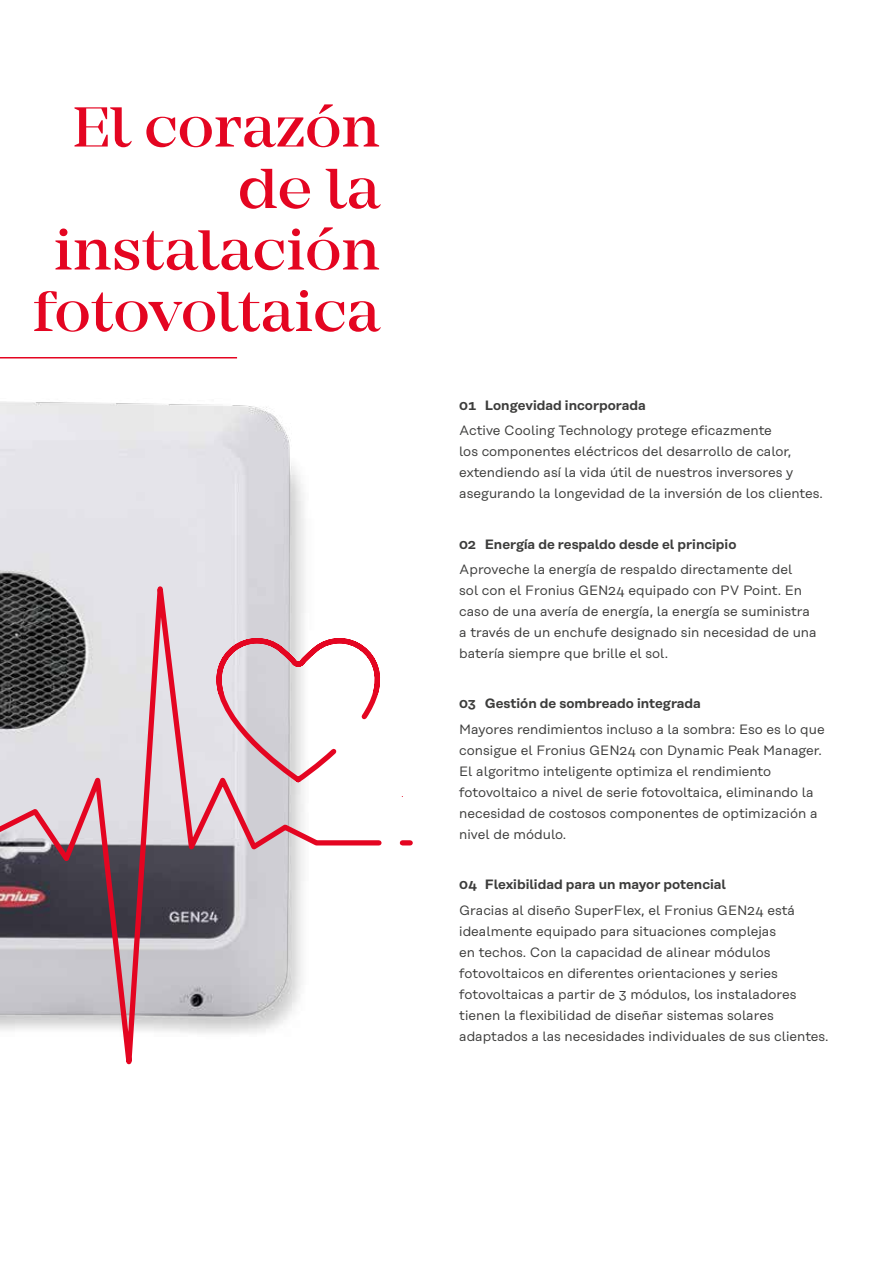
<style>
.page{position:relative;width:893px;height:1263px;background:#fff}
.page>*{position:absolute;margin:0;border:0;box-sizing:border-box;transform-origin:0 0}
.t1{font:500 58.5px/61.5px "Mirador";color:#e40521;text-align:right}
.t2{font:13.5px/21px "Rational Text";color:#3c3c3b}
.t3{font:600 13.5px "Rational Text";color:#3c3c3b}
</style>
<div class="page">
<img style="left:0;top:401px;width:305px;height:132px">
<svg style="left:0;top:533px;width:413px;height:532px"></svg>
<svg style="left:173px;top:635px;width:230px;height:162px"></svg>
<hr style="left:0;top:357px;width:237px;height:1px;background:#e40521">
<h1 class="t1" style="left:32px;top:97px;width:349px">El corazón de la instalación fotovoltaica</h1>
<p class="t3" style="left:459px;top:397px;width:188px">01 Longevidad incorporada</p>
<p class="t2" style="left:459px;top:420px;width:365px">Active Cooling Technology protege eficazmente<br>los componentes eléctricos del desarrollo de calor, extendiendo así la vida útil de nuestros inversores y asegurando la longevidad de la inversión de los clientes.</p>
<p class="t3" style="left:459px;top:536px;width:279px">02 Energía de respaldo desde el principio</p>
<p class="t2" style="left:459px;top:559px;width:359px">Aproveche la energía de respaldo directamente del<br>sol con el Fronius GEN24 equipado con PV Point. En caso de una avería de energía, la energía se suministra a través de un enchufe designado sin necesidad de una batería siempre que brille el sol.</p>
<p class="t3" style="left:459px;top:696px;width:243px">03 Gestión de sombreado integrada</p>
<p class="t2" style="left:459px;top:718px;width:367px">Mayores rendimientos incluso a la sombra: Eso es lo que consigue el Fronius GEN24 con Dynamic Peak Manager.<br>El algoritmo inteligente optimiza el rendimiento fotovoltaico a nivel de serie fotovoltaica, eliminando la necesidad de costosos componentes de optimización a nivel de módulo.</p>
<p class="t3" style="left:459px;top:876px;width:268px">04 Flexibilidad para un mayor potencial</p>
<p class="t2" style="left:459px;top:899px;width:371px">Gracias al diseño SuperFlex, el Fronius GEN24 está idealmente equipado para situaciones complejas<br>en techos. Con la capacidad de alinear módulos fotovoltaicos en diferentes orientaciones y series fotovoltaicas a partir de 3 módulos, los instaladores tienen la flexibilidad de diseñar sistemas solares adaptados a las necesidades individuales de sus clientes.</p>
</div>
